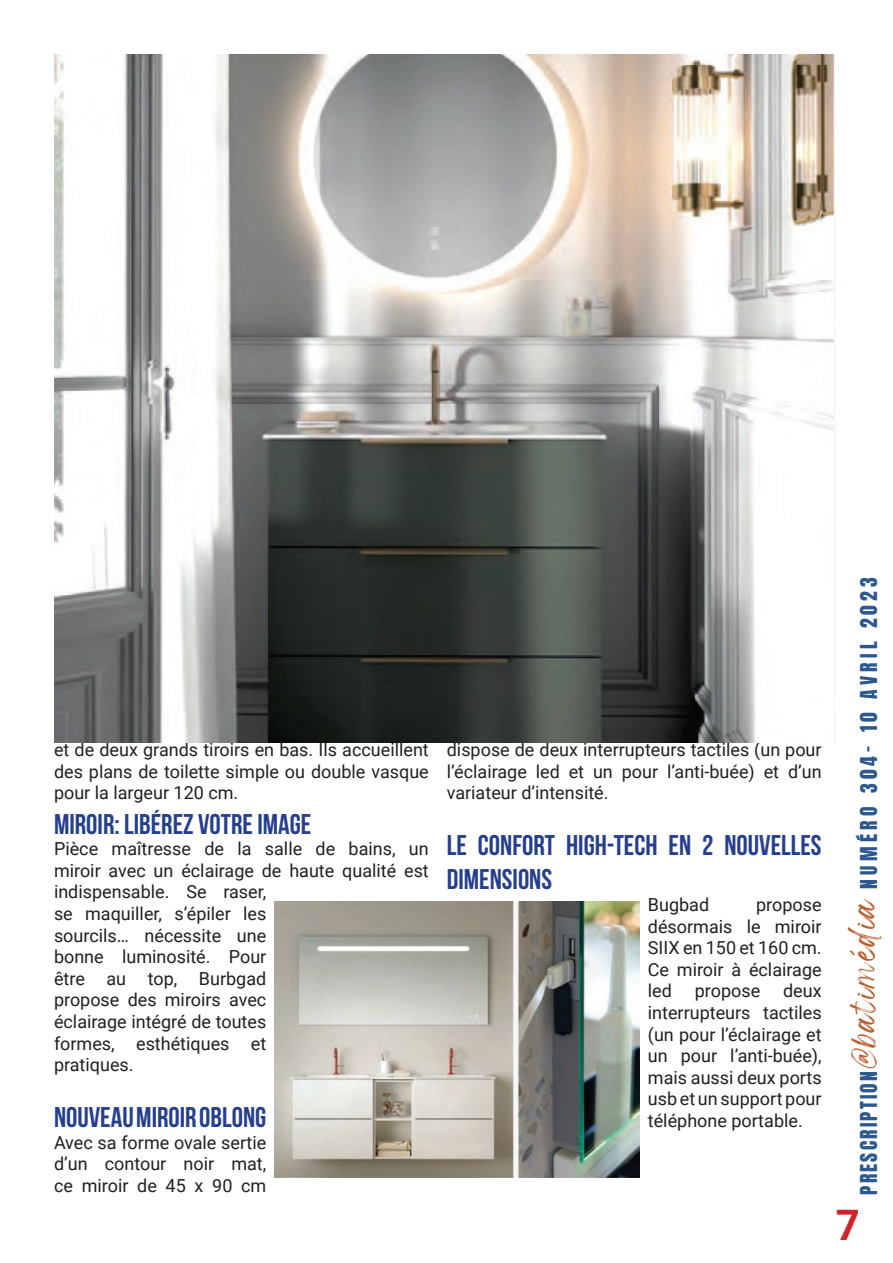
<style>
.page{position:relative;width:893px;height:1263px;background:#fff}
.page>*{position:absolute;margin:0;border:0;box-sizing:border-box;transform-origin:0 0}
.t1{font:700 42px "Roboto";color:#d1232a}
.t2{font:700 28.5px/34.2px "Bebas Neue";color:#253f8e}
.t3{font:19.5px "Anton";letter-spacing:.22em;color:#2c5890}
.t4{font:18px/21.6px "Roboto";color:#231f20;text-align:justify}
.s1{font-family:"Wonderful Branding Personal Use";color:#b96030}
</style>
<div class="page">
<img style="left:54px;top:54px;width:781px;height:688px">
<img style="left:275px;top:901px;width:364px;height:276px">
<p class="t4" style="left:54px;top:738px;width:376px">et de deux grands tiroirs en bas. Ils accueillent des plans de toilette simple ou double vasque pour la largeur 120 cm.</p>
<h2 class="t2" style="left:54px;top:806px;width:259px">MIROIR: LIBÉREZ VOTRE IMAGE</h2>
<p class="t4" style="left:54px;top:837px;width:376px;text-align:left">Pièce maîtresse de la salle de bains, un miroir avec un éclairage de haute qualité est indispensable. Se raser,<br>se maquiller, s’épiler les<br>sourcils… nécessite une<br>bonne luminosité. Pour<br>être au top, Burbgad<br>propose des miroirs avec<br>éclairage intégré de toutes<br>formes, esthétiques et<br>pratiques.</p>
<h2 class="t2" style="left:54px;top:1100px;width:214px">NOUVEAU MIROIR OBLONG</h2>
<p class="t4" style="left:54px;top:1131px;width:214px">Avec sa forme ovale sertie d’un contour noir mat, ce miroir de 45 x 90 cm</p>
<p class="t4" style="left:447px;top:738px;width:376px">dispose de deux interrupteurs tactiles (un pour l’éclairage led et un pour l’anti‑buée) et d’un variateur d’intensité.</p>
<h2 class="t2" style="left:447px;top:828px;width:376px">LE CONFORT HIGH-TECH EN 2 NOUVELLES<br>DIMENSIONS</h2>
<p class="t4" style="left:648px;top:893px;width:63px">Bugbad</p>
<p class="t4" style="left:648px;top:893px;width:175px;text-indent:108px">propose désormais le miroir SIIX en 150 et 160 cm.<br>Ce miroir à éclairage led</p>
<p class="t4" style="left:648px;top:979px;width:175px;text-indent:135px">deux interrupteurs tactiles (un pour l’éclairage et un pour l’anti‑buée), mais aussi deux ports usb et un support pour téléphone portable.</p>
<p class="t4" style="left:695px;top:979px;width:67px">propose</p>
<p class="t3" style="left:859px;top:1195px;width:619px;rotate:-90deg">PRESCRIPTION<span class="s1">@batimédia</span> NUMÉRO 304- 10 AVRIL 2023</p>
<h1 class="t1" style="left:836px;top:1196px;width:26px">7</h1>
</div>
